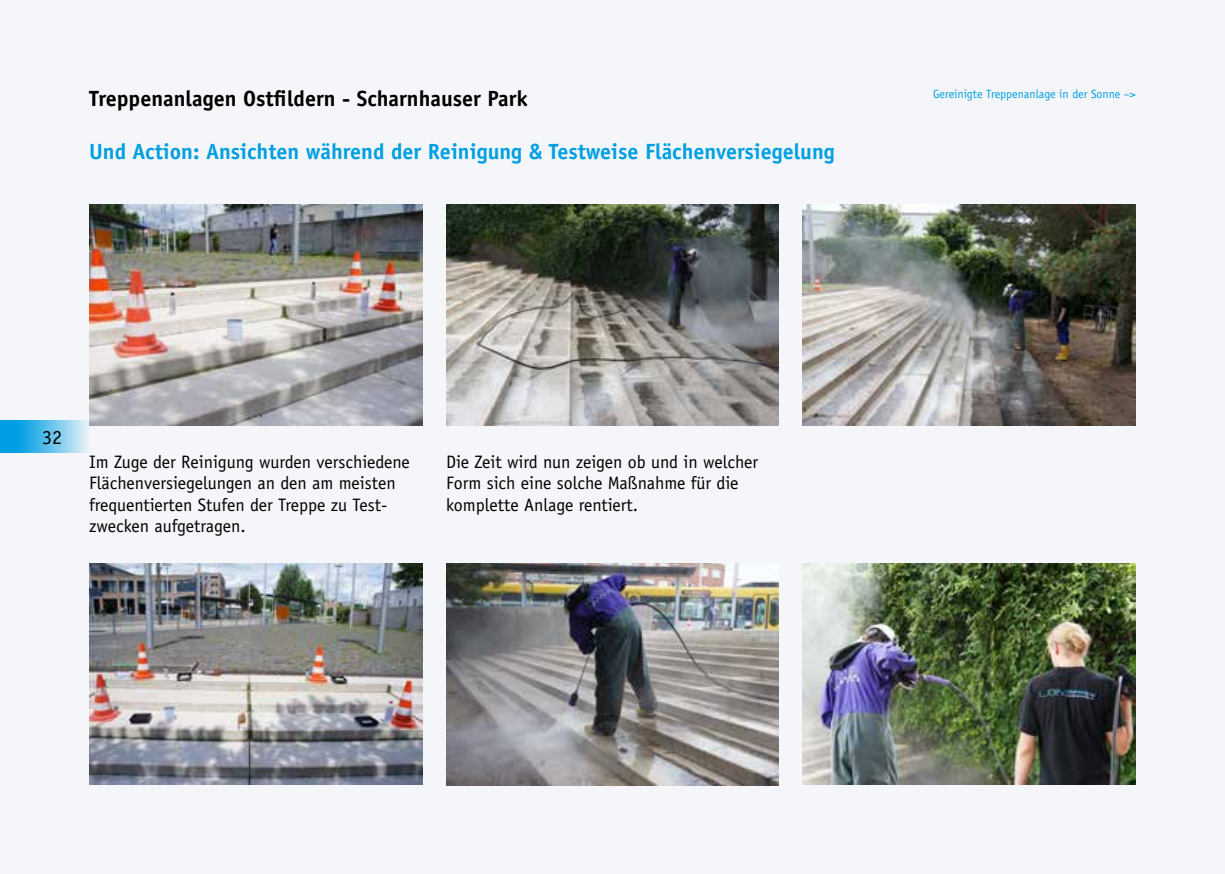
<style>
.page{position:relative;width:1225px;height:874px;background:#fff}
.page>*{position:absolute;margin:0;border:0;box-sizing:border-box;transform-origin:0 0}
.t1{font:700 22px "Officina Sans";color:#009fe3}
.t2{font:700 22px "Officina Sans";color:#000}
.t3{font:20px "Officina Sans";color:#000}
.t4{font:18px/21.6px "Officina Sans";color:#000}
.t5{font:12px "Officina Sans";color:#009fe3}
</style>
<div class="page">
<div style="left:0;top:0;width:1225px;height:873px;background:#f5f6f9"></div>
<div style="left:0;top:421px;width:89px;height:32px;background:linear-gradient(to right,#0090df,#dcedf6)"></div>
<img style="left:89px;top:204px;width:333px;height:221px">
<img style="left:89px;top:563px;width:333px;height:221px">
<img style="left:803px;top:563px;width:333px;height:221px">
<img style="left:803px;top:204px;width:333px;height:221px">
<img style="left:446px;top:563px;width:333px;height:222px">
<img style="left:446px;top:204px;width:333px;height:221px">
<p class="t2" style="left:89px;top:85px;width:440px">Treppenanlagen Ostfildern - Scharnhauser Park</p>
<p class="t1" style="left:89px;top:138px;width:747px">Und Action: Ansichten während der Reinigung &amp; Testweise Flächenversiegelung</p>
<p class="t5" style="left:933px;top:87px;width:204px">Gereinigte Treppenanlage in der Sonne –&gt;</p>
<p class="t3" style="left:42px;top:425px;width:21px">32</p>
<p class="t4" style="left:89px;top:450px;width:322px">Im Zuge der Reinigung wurden verschiedene Flächenversiegelungen an den am meisten frequentierten Stufen der Treppe zu Test&shy;zwecken aufgetragen.</p>
<p class="t4" style="left:446px;top:450px;width:314px">Die Zeit wird nun zeigen ob und in welcher<br>Form sich eine solche Maßnahme für die komplette Anlage rentiert.</p>
</div>
